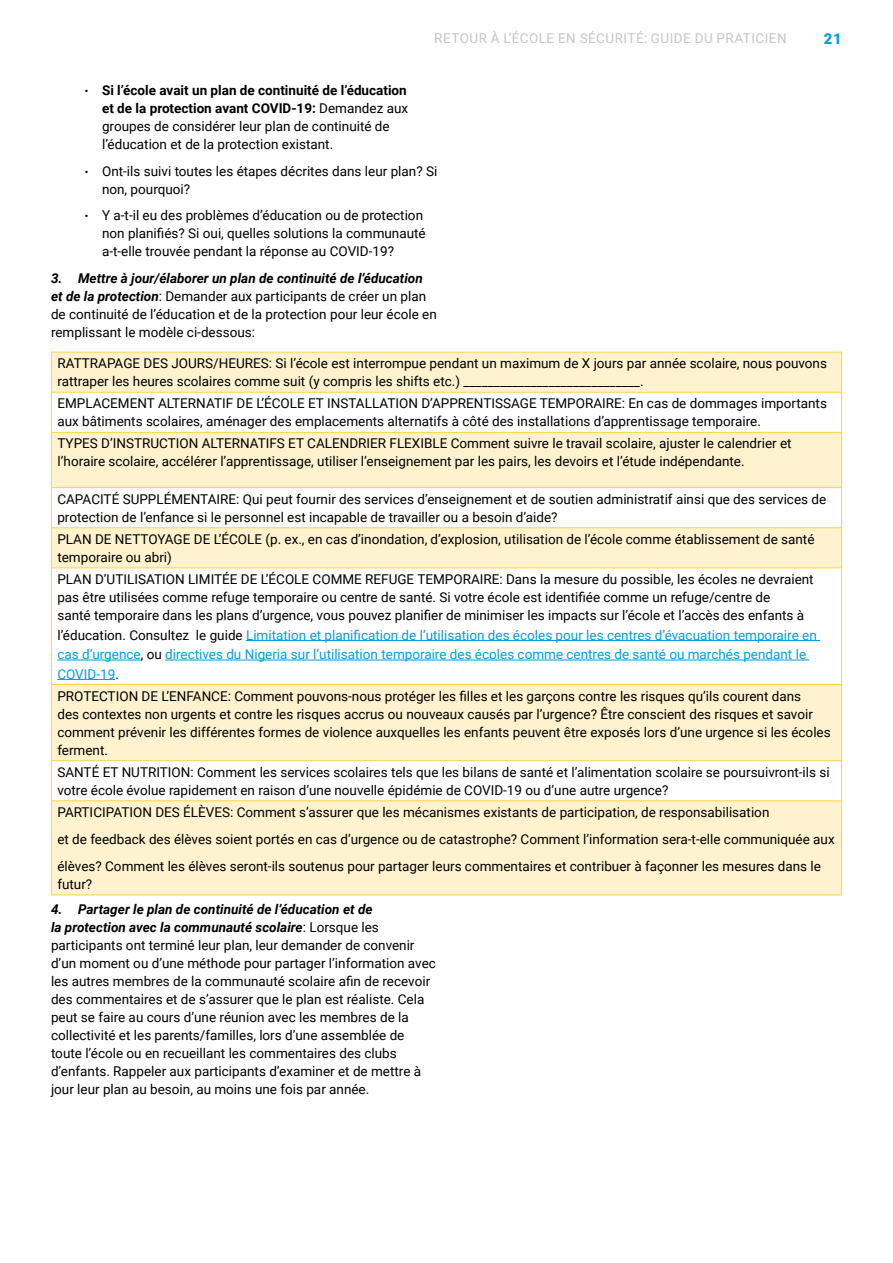
<style>
.page{position:relative;width:893px;height:1263px;background:#fff}
.page>*{position:absolute;margin:0;border:0;box-sizing:border-box;transform-origin:0 0}
.t1{font:900 15px "Roboto";color:#049fdb}
.t2{font:13.5px/18px "Roboto";color:#000}
.t3{font:13.5px/19.5px "Roboto";color:#049fdb}
.t4{font:13.5px "Roboto";letter-spacing:.035em;color:#c6c6c6}
.s1{font-weight:700}
.s2{font-weight:700;font-style:italic}
.s3{color:#000}
</style>
<div class="page">
<svg style="left:52px;top:353px;width:789px;height:541px;fill:#fff2cf"></svg>
<hr style="left:51px;top:352px;width:791px;height:1px;background:#ffd241">
<hr style="left:51px;top:352px;width:1px;height:40px;background:#ffd241">
<hr style="left:841px;top:352px;width:1px;height:40px;background:#ffd241">
<hr style="left:51px;top:392px;width:791px;height:1px;background:#ffd241">
<hr style="left:51px;top:393px;width:1px;height:39px;background:#ffd241">
<hr style="left:841px;top:393px;width:1px;height:39px;background:#ffd241">
<hr style="left:51px;top:488px;width:1px;height:39px;background:#ffd241">
<hr style="left:841px;top:488px;width:1px;height:39px;background:#ffd241">
<hr style="left:51px;top:568px;width:1px;height:116px;background:#ffd241">
<hr style="left:841px;top:568px;width:1px;height:116px;background:#ffd241">
<hr style="left:51px;top:761px;width:1px;height:39px;background:#ffd241">
<hr style="left:841px;top:761px;width:1px;height:39px;background:#ffd241">
<hr style="left:51px;top:432px;width:791px;height:1px;background:#ffd241">
<hr style="left:51px;top:433px;width:1px;height:54px;background:#ffd241">
<hr style="left:841px;top:433px;width:1px;height:54px;background:#ffd241">
<hr style="left:51px;top:487px;width:791px;height:1px;background:#ffd241">
<hr style="left:51px;top:527px;width:791px;height:1px;background:#ffd241">
<hr style="left:51px;top:528px;width:1px;height:39px;background:#ffd241">
<hr style="left:841px;top:528px;width:1px;height:39px;background:#ffd241">
<hr style="left:51px;top:567px;width:791px;height:1px;background:#ffd241">
<hr style="left:51px;top:684px;width:791px;height:1px;background:#ffd241">
<hr style="left:51px;top:685px;width:1px;height:75px;background:#ffd241">
<hr style="left:841px;top:685px;width:1px;height:75px;background:#ffd241">
<hr style="left:51px;top:760px;width:791px;height:1px;background:#ffd241">
<hr style="left:51px;top:800px;width:791px;height:1px;background:#ffd241">
<hr style="left:51px;top:801px;width:1px;height:93px;background:#ffd241">
<hr style="left:841px;top:801px;width:1px;height:93px;background:#ffd241">
<hr style="left:51px;top:894px;width:791px;height:1px;background:#ffd241">
<hr style="left:246px;top:640px;width:574px;height:1px;background:#049fdb">
<hr style="left:57px;top:660px;width:84px;height:1px;background:#049fdb">
<hr style="left:165px;top:660px;width:644px;height:1px;background:#049fdb">
<hr style="left:57px;top:679px;width:58px;height:1px;background:#049fdb">
<p class="t4" style="left:434px;top:29px;width:354px">RETOUR À L’ÉCOLE EN SÉCURITÉ: GUIDE DU PRATICIEN</p>
<p class="t1" style="left:824px;top:28px;width:19px">21</p>
<p class="t2" style="left:102px;top:81px;width:308px;text-indent:-17px"><sup>.</sup> <span class="s1">Si l’école avait un plan de continuité de l’éducation et de la protection avant COVID-19:</span> Demandez aux groupes de considérer leur plan de continuité de l’éducation et de la protection existant.</p>
<p class="t2" style="left:102px;top:161px;width:337px;text-indent:-17px"><sup>.</sup> Ont-ils suivi toutes les étapes décrites dans leur plan? Si non, pourquoi?</p>
<p class="t2" style="left:102px;top:206px;width:325px;text-indent:-17px"><sup>.</sup> Y a-t-il eu des problèmes d’éducation ou de protection non planifiés? Si oui, quelles solutions la communauté a-t-elle trouvée pendant la réponse au COVID-19?</p>
<p class="t2" style="left:51px;top:268px;width:387px"><span class="s2">3. Mettre à jour/élaborer un plan de continuité de l’éducation et de la protection</span>: Demander aux participants de créer un plan de continuité de l’éducation et de la protection pour leur école en remplissant le modèle ci-dessous:</p>
<p class="t2" style="left:57px;top:354px;width:771px">RATTRAPAGE DES JOURS/HEURES: Si l’école est interrompue pendant un maximum de X jours par année scolaire, nous pouvons rattraper les heures scolaires comme suit (y compris les shifts etc.) _____________________________.</p>
<p class="t2" style="left:57px;top:394px;width:771px">EMPLACEMENT ALTERNATIF DE L’ÉCOLE ET INSTALLATION D’APPRENTISSAGE TEMPORAIRE: En cas de dommages importants aux bâtiments scolaires, aménager des emplacements alternatifs à côté des installations d’apprentissage temporaire.</p>
<p class="t2" style="left:57px;top:434px;width:736px">TYPES D’INSTRUCTION ALTERNATIFS ET CALENDRIER FLEXIBLE Comment suivre le travail scolaire, ajuster le calendrier et l’horaire scolaire, accélérer l’apprentissage, utiliser l’enseignement par les pairs, les devoirs et l’étude indépendante.</p>
<p class="t2" style="left:57px;top:489px;width:770px">CAPACITÉ SUPPLÉMENTAIRE: Qui peut fournir des services d’enseignement et de soutien administratif ainsi que des services de protection de l’enfance si le personnel est incapable de travailler ou a besoin d’aide?</p>
<p class="t2" style="left:57px;top:530px;width:759px">PLAN DE NETTOYAGE DE L’ÉCOLE (p. ex., en cas d’inondation, d’explosion, utilisation de l’école comme établissement de santé temporaire ou abri)</p>
<p class="t2" style="left:57px;top:570px;width:758px">PLAN D’UTILISATION LIMITÉE DE L’ÉCOLE COMME REFUGE TEMPORAIRE: Dans la mesure du possible, les écoles ne devraient pas être utilisées comme refuge temporaire ou centre de santé. Si votre école est identifiée comme un refuge/centre de<br>santé temporaire dans les plans d’urgence, vous pouvez planifier de minimiser les impacts sur l’école et l’accès des enfants à</p>
<p class="t3" style="left:57px;top:624px;width:761px"><span class="s3">l’éducation. Consultez le guide</span> Limitation et planification de l’utilisation des écoles pour les centres d’évacuation temporaire en cas d’urgence<span class="s3">, ou</span> directives du Nigeria sur l’utilisation temporaire des écoles comme centres de santé ou marchés pendant le<br>COVID-19<span class="s3">.</span></p>
<p class="t2" style="left:57px;top:686px;width:775px">PROTECTION DE L’ENFANCE: Comment pouvons-nous protéger les filles et les garçons contre les risques qu’ils courent dans<br>des contextes non urgents et contre les risques accrus ou nouveaux causés par l’urgence? Être conscient des risques et savoir comment prévenir les différentes formes de violence auxquelles les enfants peuvent être exposés lors d’une urgence si les écoles ferment.</p>
<p class="t2" style="left:57px;top:762px;width:774px">SANTÉ ET NUTRITION: Comment les services scolaires tels que les bilans de santé et l’alimentation scolaire se poursuivront-ils si votre école évolue rapidement en raison d’une nouvelle épidémie de COVID-19 ou d’une autre urgence?</p>
<p class="t2" style="left:57px;top:798px;width:779px;line-height:27px">PARTICIPATION DES ÉLÈVES: Comment s’assurer que les mécanismes existants de participation, de responsabilisation<br>et de feedback des élèves soient portés en cas d’urgence ou de catastrophe? Comment l’information sera-t-elle communiquée aux élèves? Comment les élèves seront-ils soutenus pour partager leurs commentaires et contribuer à façonner les mesures dans le</p>
<p class="t2" style="left:57px;top:874px;width:36px">futur?</p>
<p class="t2" style="left:51px;top:900px;width:386px"><span class="s2">4. Partager le plan de continuité de l’éducation et de<br>la protection avec la communauté scolaire</span>: Lorsque les participants ont terminé leur plan, leur demander de convenir d’un moment ou d’une méthode pour partager l’information avec les autres membres de la communauté scolaire afin de recevoir des commentaires et de s’assurer que le plan est réaliste. Cela peut se faire au cours d’une réunion avec les membres de la collectivité et les parents/familles, lors d’une assemblée de toute l’école ou en recueillant les commentaires des clubs d’enfants. Rappeler aux participants d’examiner et de mettre à jour leur plan au besoin, au moins une fois par année.</p>
</div>
